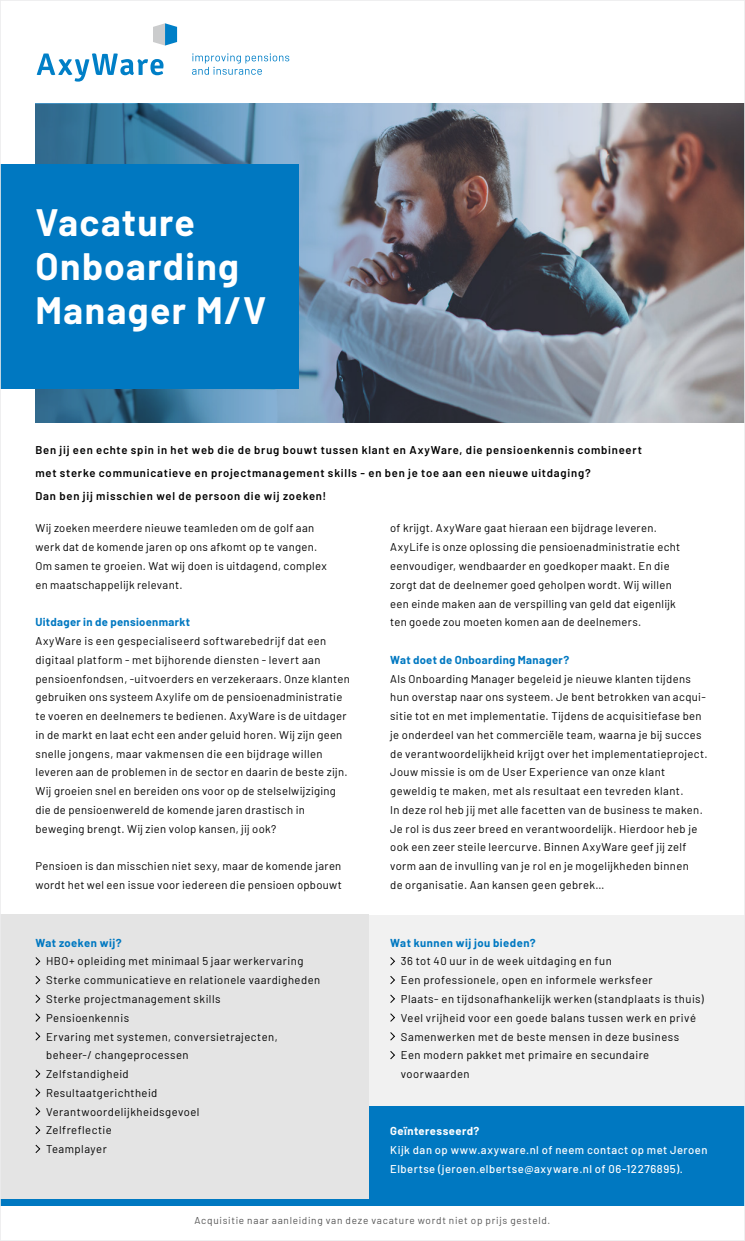
<style>
.page{position:relative;width:745px;height:1241px;background:#fff}
.page>*{position:absolute;margin:0;border:0;box-sizing:border-box;transform-origin:0 0}
.t1{font:700 37.25px/43.9px "Barlow";letter-spacing:.035em;color:#fff}
.t2{font:11.25px/18.8px "Barlow";letter-spacing:.03em;color:#000}
.t3{font:600 11.25px/22.5px "Barlow";letter-spacing:.07em;color:#000}
.t4{font:500 11.25px/18.8px "Barlow";letter-spacing:.045em;color:#fff}
.t5{font:700 11.25px "Barlow";letter-spacing:.03em;color:#0078c1}
.t6{font:700 11.25px "Barlow";letter-spacing:.04em;color:#fff}
.t7{font:10px "Barlow";letter-spacing:.07em;color:#565656}
</style>
<div class="page">
<div style="left:369px;top:914px;width:375px;height:237px;background:#f1f1f1"></div>
<div style="left:0;top:1106px;width:744px;height:99px;background:#0078c1"></div>
<div style="left:0;top:914px;width:369px;height:284px;background:#e4e4e4"></div>
<img style="left:666px;top:104px;width:76px;height:319px">
<img style="left:35px;top:104px;width:631px;height:319px">
<svg style="left:35px;top:105px;width:294px;height:318px"></svg>
<div style="left:0;top:164px;width:298px;height:224px;background:#0078c1"></div>
<svg style="left:35px;top:957px;width:6px;height:9px"></svg>
<svg style="left:35px;top:976px;width:6px;height:9px"></svg>
<svg style="left:35px;top:994px;width:6px;height:9px"></svg>
<svg style="left:35px;top:1013px;width:6px;height:9px"></svg>
<svg style="left:35px;top:1032px;width:6px;height:9px"></svg>
<svg style="left:35px;top:1069px;width:6px;height:9px"></svg>
<svg style="left:35px;top:1088px;width:6px;height:9px"></svg>
<svg style="left:35px;top:1107px;width:6px;height:9px"></svg>
<svg style="left:35px;top:1126px;width:6px;height:9px"></svg>
<svg style="left:35px;top:1144px;width:6px;height:9px"></svg>
<svg style="left:390px;top:957px;width:5px;height:9px"></svg>
<svg style="left:390px;top:976px;width:5px;height:9px"></svg>
<svg style="left:390px;top:994px;width:5px;height:9px"></svg>
<svg style="left:390px;top:1013px;width:5px;height:9px"></svg>
<svg style="left:390px;top:1032px;width:5px;height:9px"></svg>
<svg style="left:390px;top:1051px;width:5px;height:9px"></svg>
<svg style="left:192px;top:53px;width:97px;height:22px"></svg>
<svg style="left:37px;top:53px;width:126px;height:29px"></svg>
<svg style="left:153px;top:23px;width:24px;height:23px"></svg>
<p class="t1" style="left:35px;top:197px;width:232px">Vacature<br>Onboarding<br>Manager M/V</p>
<p class="t3" style="left:35px;top:438px;width:607px">Ben jij een echte spin in het web die de brug bouwt tussen klant en AxyWare, die pensioenkennis combineert met sterke communicatieve en projectmanagement skills - en ben je toe aan een nieuwe uitdaging?<br>Dan ben jij misschien wel de persoon die wij zoeken!</p>
<p class="t2" style="left:35px;top:518px;width:292px">Wij zoeken meerdere nieuwe teamleden om de golf aan werk dat de komende jaren op ons afkomt op te vangen.<br>Om samen te groeien. Wat wij doen is uitdagend, complex en maatschappelijk relevant.</p>
<p class="t5" style="left:35px;top:613px;width:156px">Uitdager in de pensioenmarkt</p>
<p class="t2" style="left:35px;top:630px;width:315px">AxyWare is een gespecialiseerd softwarebedrijf dat een digitaal platform - met bijhorende diensten - levert aan pensioenfondsen, -uitvoerders en verzekeraars. Onze klanten gebruiken ons systeem Axylife om de pensioenadministratie te voeren en deelnemers te bedienen. AxyWare is de uitdager in de markt en laat echt een ander geluid horen. Wij zijn geen snelle jongens, maar vakmensen die een bijdrage willen leveren aan de problemen in de sector en daarin de beste zijn.<br>Wij groeien snel en bereiden ons voor op de stelselwijziging die de pensioenwereld de komende jaren drastisch in beweging brengt. Wij zien volop kansen, jij ook?</p>
<p class="t2" style="left:35px;top:855px;width:308px">Pensioen is dan misschien niet sexy, maar de komende jaren wordt het wel een issue voor iedereen die pensioen opbouwt</p>
<p class="t5" style="left:35px;top:934px;width:88px">Wat zoeken wij?</p>
<p class="t2" style="left:46px;top:951px;width:258px">HBO+ opleiding met minimaal 5 jaar werkervaring</p>
<p class="t2" style="left:46px;top:969px;width:275px">Sterke communicatieve en relationele vaardigheden</p>
<p class="t2" style="left:46px;top:988px;width:176px">Sterke projectmanagement skills</p>
<p class="t2" style="left:46px;top:1007px;width:84px">Pensioenkennis</p>
<p class="t2" style="left:46px;top:1026px;width:233px">Ervaring met systemen, conversietrajecten, beheer-/ changeprocessen</p>
<p class="t2" style="left:46px;top:1063px;width:84px">Zelfstandigheid</p>
<p class="t2" style="left:46px;top:1082px;width:113px">Resultaatgerichtheid</p>
<p class="t2" style="left:46px;top:1101px;width:155px">Verantwoordelijkheidsgevoel</p>
<p class="t2" style="left:46px;top:1119px;width:67px">Zelfreflectie</p>
<p class="t2" style="left:46px;top:1138px;width:62px">Teamplayer</p>
<p class="t2" style="left:390px;top:518px;width:291px">of krijgt. AxyWare gaat hieraan een bijdrage leveren.<br>AxyLife is onze oplossing die pensioenadministratie echt eenvoudiger, wendbaarder en goedkoper maakt. En die zorgt dat de deelnemer goed geholpen wordt. Wij willen een einde maken aan de verspilling van geld dat eigenlijk ten goede zou moeten komen aan de deelnemers.</p>
<p class="t5" style="left:390px;top:651px;width:180px">Wat doet de Onboarding Manager?</p>
<p class="t2" style="left:390px;top:668px;width:319px">Als Onboarding Manager begeleid je nieuwe klanten tijdens hun overstap naar ons systeem. Je bent betrokken van acqui&shy;sitie tot en met implementatie. Tijdens de acquisitiefase ben je onderdeel van het commerciële team, waarna je bij succes de verantwoordelijkheid krijgt over het implementatieproject.<br>Jouw missie is om de User Experience van onze klant geweldig te maken, met als resultaat een tevreden klant.<br>In deze rol heb jij met alle facetten van de business te maken.<br>Je rol is dus zeer breed en verantwoordelijk. Hierdoor heb je ook een zeer steile leercurve. Binnen AxyWare geef jij zelf vorm aan de invulling van je rol en je mogelijkheden binnen<br>de organisatie. Aan kansen geen gebrek…</p>
<p class="t5" style="left:390px;top:934px;width:147px">Wat kunnen wij jou bieden?</p>
<p class="t2" style="left:400px;top:951px;width:212px">36 tot 40 uur in de week uitdaging en fun</p>
<p class="t2" style="left:400px;top:969px;width:253px">Een professionele, open en informele werksfeer</p>
<p class="t2" style="left:400px;top:988px;width:304px">Plaats- en tijdsonafhankelijk werken (standplaats is thuis)</p>
<p class="t2" style="left:400px;top:1007px;width:296px">Veel vrijheid voor een goede balans tussen werk en privé</p>
<p class="t2" style="left:400px;top:1026px;width:280px">Samenwerken met de beste mensen in deze business</p>
<p class="t2" style="left:400px;top:1044px;width:250px">Een modern pakket met primaire en secundaire voorwaarden</p>
<p class="t6" style="left:390px;top:1122px;width:91px">Geïnteresseerd?</p>
<p class="t4" style="left:390px;top:1139px;width:318px">Kijk dan op www.axyware.nl of neem contact op met Jeroen<br>Elbertse (jeroen.elbertse@axyware.nl of 06-12276895).</p>
<p class="t7" style="left:194px;top:1212px;width:357px">Acquisitie naar aanleiding van deze vacature wordt niet op prijs gesteld.</p>
</div>
